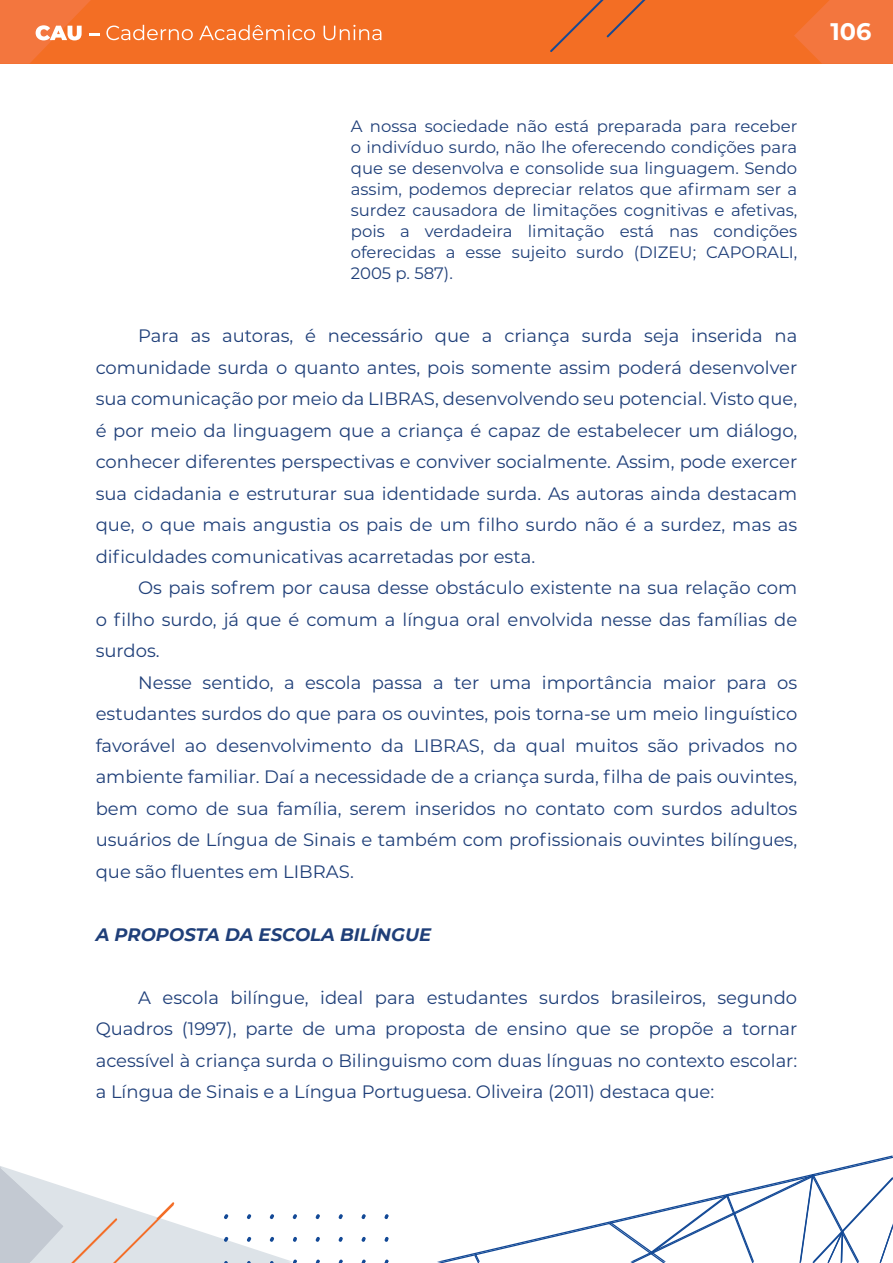
<style>
.page{position:relative;width:893px;height:1263px;background:#fff}
.page>*{position:absolute;margin:0;border:0;box-sizing:border-box;transform-origin:0 0}
.t1{font:700 24px "Montserrat";color:#fff}
.t2{font:18px/31.5px "Montserrat";color:#1f3f79;text-align:justify}
.t3{font:italic 700 18px "Montserrat";color:#1f3f79}
.t4{font:16.5px/21px "Montserrat";color:#1f3f79;text-align:justify}
</style>
<div class="page">
<div style="left:0;top:0;width:893px;height:64px;background:#f36e24"></div>
<svg style="left:794px;top:0;width:99px;height:64px"></svg>
<svg style="left:0;top:0;width:100px;height:64px"></svg>
<svg style="left:106px;top:25px;width:275px;height:15px"></svg>
<svg style="left:550px;top:0;width:96px;height:52px"></svg>
<svg style="left:437px;top:1156px;width:456px;height:107px"></svg>
<svg style="left:474px;top:1253px;width:6px;height:10px"></svg>
<svg style="left:609px;top:1174px;width:284px;height:89px"></svg>
<svg style="left:316px;top:1214px;width:4px;height:5px"></svg>
<svg style="left:339px;top:1214px;width:4px;height:5px"></svg>
<svg style="left:362px;top:1214px;width:4px;height:5px"></svg>
<svg style="left:384px;top:1214px;width:5px;height:5px"></svg>
<svg style="left:316px;top:1237px;width:4px;height:5px"></svg>
<svg style="left:339px;top:1237px;width:4px;height:5px"></svg>
<svg style="left:362px;top:1237px;width:4px;height:5px"></svg>
<svg style="left:385px;top:1237px;width:4px;height:5px"></svg>
<svg style="left:316px;top:1259px;width:4px;height:4px"></svg>
<svg style="left:339px;top:1259px;width:4px;height:4px"></svg>
<svg style="left:362px;top:1259px;width:4px;height:4px"></svg>
<svg style="left:385px;top:1259px;width:4px;height:4px"></svg>
<svg style="left:0;top:1166px;width:297px;height:97px"></svg>
<p class="t4" style="left:351px;top:115px;width:448px">A nossa sociedade não está preparada para receber o indivíduo surdo, não lhe oferecendo condições para que se desenvolva e consolide sua linguagem. Sendo assim, podemos depreciar relatos que afirmam ser a surdez causadora de limitações cognitivas e afetivas, pois a verdadeira limitação está nas condições oferecidas a esse sujeito surdo (DIZEU; CAPORALI, 2005 p. 587).</p>
<p class="t2" style="left:96px;top:319px;width:703px;text-indent:43px">Para as autoras, é necessário que a criança surda seja inserida na comunidade surda o quanto antes, pois somente assim poderá desenvolver sua comunicação por meio da LIBRAS, desenvolvendo seu potencial. Visto que, é por meio da linguagem que a criança é capaz de estabelecer um diálogo, conhecer diferentes perspectivas e conviver socialmente. Assim, pode exercer sua cidadania e estruturar sua identidade surda. As autoras ainda destacam que, o que mais angustia os pais de um filho surdo não é a surdez, mas as dificuldades comunicativas acarretadas por esta.</p>
<p class="t2" style="left:96px;top:571px;width:703px;text-indent:43px">Os pais sofrem por causa desse obstáculo existente na sua relação com o filho surdo, já que é comum a língua oral envolvida nesse das famílias de surdos.</p>
<p class="t2" style="left:96px;top:666px;width:703px;text-indent:43px">Nesse sentido, a escola passa a ter uma importância maior para os estudantes surdos do que para os ouvintes, pois torna-se um meio linguístico favorável ao desenvolvimento da LIBRAS, da qual muitos são privados no ambiente familiar. Daí a necessidade de a criança surda, filha de pais ouvintes, bem como de sua família, serem inseridos no contato com surdos adultos usuários de Língua de Sinais e também com profissionais ouvintes bilíngues, que são fluentes em LIBRAS.</p>
<p class="t3" style="left:96px;top:921px;width:337px">A PROPOSTA DA ESCOLA BILÍNGUE</p>
<p class="t2" style="left:96px;top:981px;width:703px;text-indent:43px">A escola bilíngue, ideal para estudantes surdos brasileiros, segundo Quadros (1997), parte de uma proposta de ensino que se propõe a tornar acessível à criança surda o Bilinguismo com duas línguas no contexto escolar: a Língua de Sinais e a Língua Portuguesa. Oliveira (2011) destaca que:</p>
<h1 class="t1" style="left:830px;top:14px;width:42px">106</h1>
</div>
